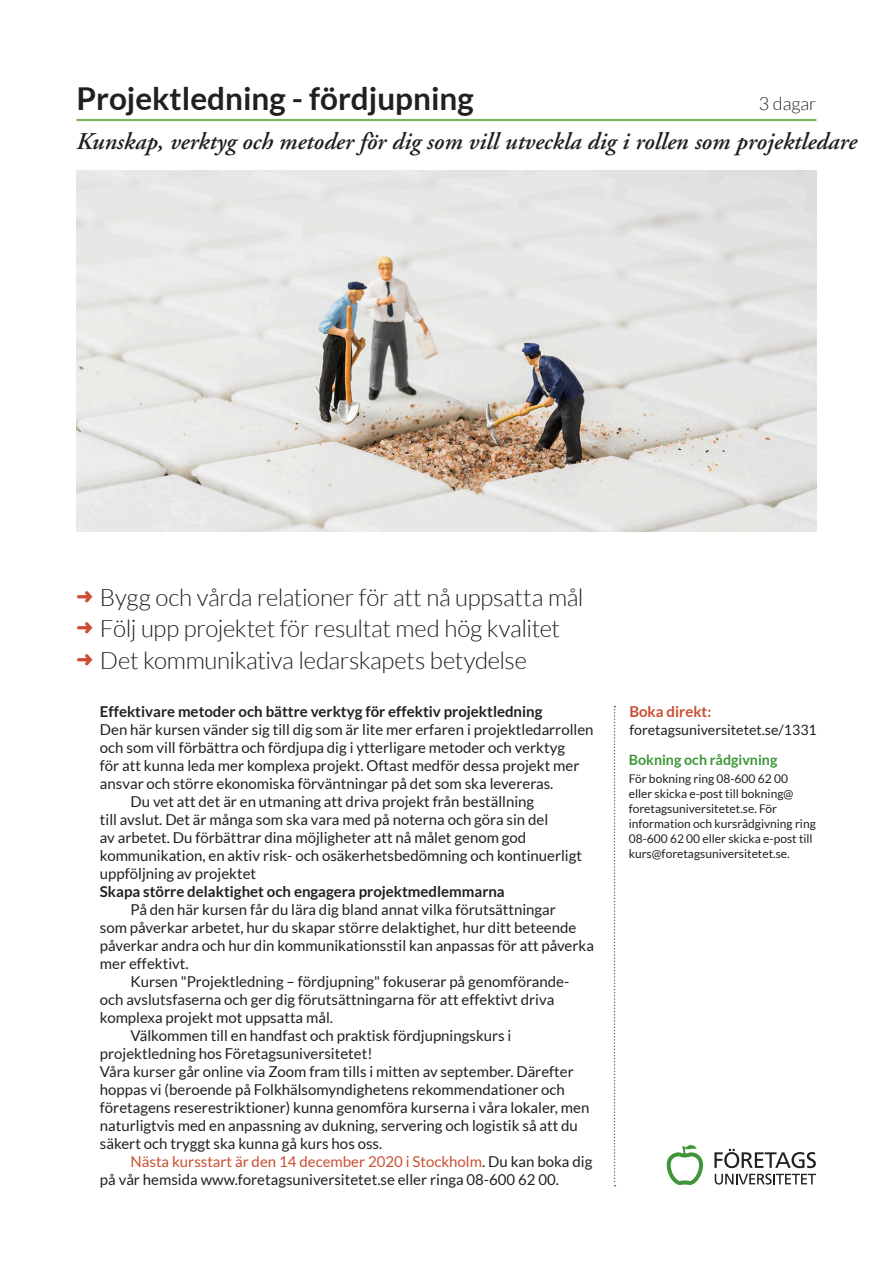
<style>
.page{position:relative;width:893px;height:1263px;background:#fff}
.page>*{position:absolute;margin:0;border:0;box-sizing:border-box;transform-origin:0 0}
.Puff-brodtext-rubrik{font:700 31.5px "Lato";color:#231f20}
.t1{font:300 24px "Lato";letter-spacing:-.015em;color:#231f20}
.Bild-rubrik2{font:italic 600 24px "Adobe Garamond";color:#231f20}
.Puff-brodtext-rubrik-2{font:300 18px "Lato";color:#231f20}
.Saljtext-brodtext{font:15px/18px "Lato";color:#231f20}
.Saljtext-mellanrubri{font:700 15px "Lato";color:#231f20}
.Boka-rubrik{font:700 15px "Lato";color:#c84f32}
.Boka-rubrik-2{font:14.25px "Lato";color:#231f20}
.Fakta-mellanrubrik{font:700 14.25px "Lato";color:#3f9537}
.Fakta-brodtext{font:12px/15px "Lato";color:#231f20}
.s1{color:#c84f32}
</style>
<div class="page">
<svg style="left:667px;top:1145px;width:36px;height:40px"></svg>
<svg style="left:714px;top:1149px;width:102px;height:35px"></svg>
<img style="left:77px;top:170px;width:739px;height:361px">
<hr style="left:77px;top:119px;width:739px;height:2px;background:#7cb561">
<svg style="left:614px;top:706px;width:1px;height:480px"></svg>
<p class="Puff-brodtext-rubrik" style="left:77px;top:81px;width:399px">Projektledning - fördjupning</p>
<p class="Puff-brodtext-rubrik-2" style="left:759px;top:94px;width:59px">3 dagar</p>
<p class="Bild-rubrik2" style="left:77px;top:128px;width:782px">Kunskap, verktyg och metoder för dig som vill utveckla dig i rollen som projektledare</p>
<p class="t1" style="left:77px;top:585px;width:509px"><span class="s1">➜</span> Bygg och vårda relationer för att nå uppsatta mål</p>
<p class="t1" style="left:77px;top:616px;width:485px"><span class="s1">➜</span> Följ upp projektet för resultat med hög kvalitet</p>
<p class="t1" style="left:77px;top:647px;width:452px"><span class="s1">➜</span> Det kommunikativa ledarskapets betydelse</p>
<p class="Saljtext-mellanrubri" style="left:100px;top:703px;width:444px">Effektivare metoder och bättre verktyg för effektiv projektledning</p>
<p class="Saljtext-brodtext" style="left:100px;top:720px;width:495px">Den här kursen vänder sig till dig som är lite mer erfaren i projektledarrollen och som vill förbättra och fördjupa dig i ytterligare metoder och verktyg<br>för att kunna leda mer komplexa projekt. Oftast medför dessa projekt mer ansvar och större ekonomiska förväntningar på det som ska levereras.</p>
<p class="Saljtext-brodtext" style="left:100px;top:792px;width:484px;text-indent:31px">Du vet att det är en utmaning att driva projekt från beställning<br>till avslut. Det är många som ska vara med på noterna och göra sin del<br>av arbetet. Du förbättrar dina möjligheter att nå målet genom god kommunikation, en aktiv risk- och osäkerhetsbedömning och kontinuerligt uppföljning av projektet</p>
<p class="Saljtext-mellanrubri" style="left:100px;top:883px;width:406px">Skapa större delaktighet och engagera projektmedlemmarna</p>
<p class="Saljtext-brodtext" style="left:100px;top:900px;width:495px;text-indent:31px">På den här kursen får du lära dig bland annat vilka förutsättningar<br>som påverkar arbetet, hur du skapar större delaktighet, hur ditt beteende påverkar andra och hur din kommunikationsstil kan anpassas för att påverka mer effektivt.</p>
<p class="Saljtext-brodtext" style="left:100px;top:972px;width:471px;text-indent:31px">Kursen "Projektledning – fördjupning" fokuserar på genomförande&shy;och avslutsfaserna och ger dig förutsättningarna för att effektivt driva komplexa projekt mot uppsatta mål.</p>
<p class="Saljtext-brodtext" style="left:100px;top:1026px;width:413px;text-indent:31px">Välkommen till en handfast och praktisk fördjupningskurs i projektledning hos Företagsuniversitetet!</p>
<p class="Saljtext-brodtext" style="left:100px;top:1062px;width:491px">Våra kurser går online via Zoom fram tills i mitten av september. Därefter hoppas vi (beroende på Folkhälsomyndighetens rekommendationer och företagens reserestriktioner) kunna genomföra kurserna i våra lokaler, men naturligtvis med en anpassning av dukning, servering och logistik så att du säkert och tryggt ska kunna gå kurs hos oss.</p>
<p class="Saljtext-brodtext" style="left:100px;top:1152px;width:494px;text-indent:31px"><span class="s1">Nästa kursstart är den 14 december 2020 i Stockholm</span>. Du kan boka dig på vår hemsida www.foretagsuniversitetet.se eller ringa 08-600 62 00.</p>
<p class="Boka-rubrik" style="left:629px;top:703px;width:84px">Boka direkt:</p>
<p class="Boka-rubrik-2" style="left:629px;top:722px;width:189px">foretagsuniversitetet.se/1331</p>
<p class="Fakta-mellanrubrik" style="left:629px;top:751px;width:150px">Bokning och rådgivning</p>
<p class="Fakta-brodtext" style="left:629px;top:771px;width:189px">För bokning ring 08-600 62 00<br>eller skicka e-post till bokning@ foretagsuniversitetet.se. För information och kursrådgivning ring 08-600 62 00 eller skicka e-post till kurs@foretagsuniversitetet.se.</p>
</div>
